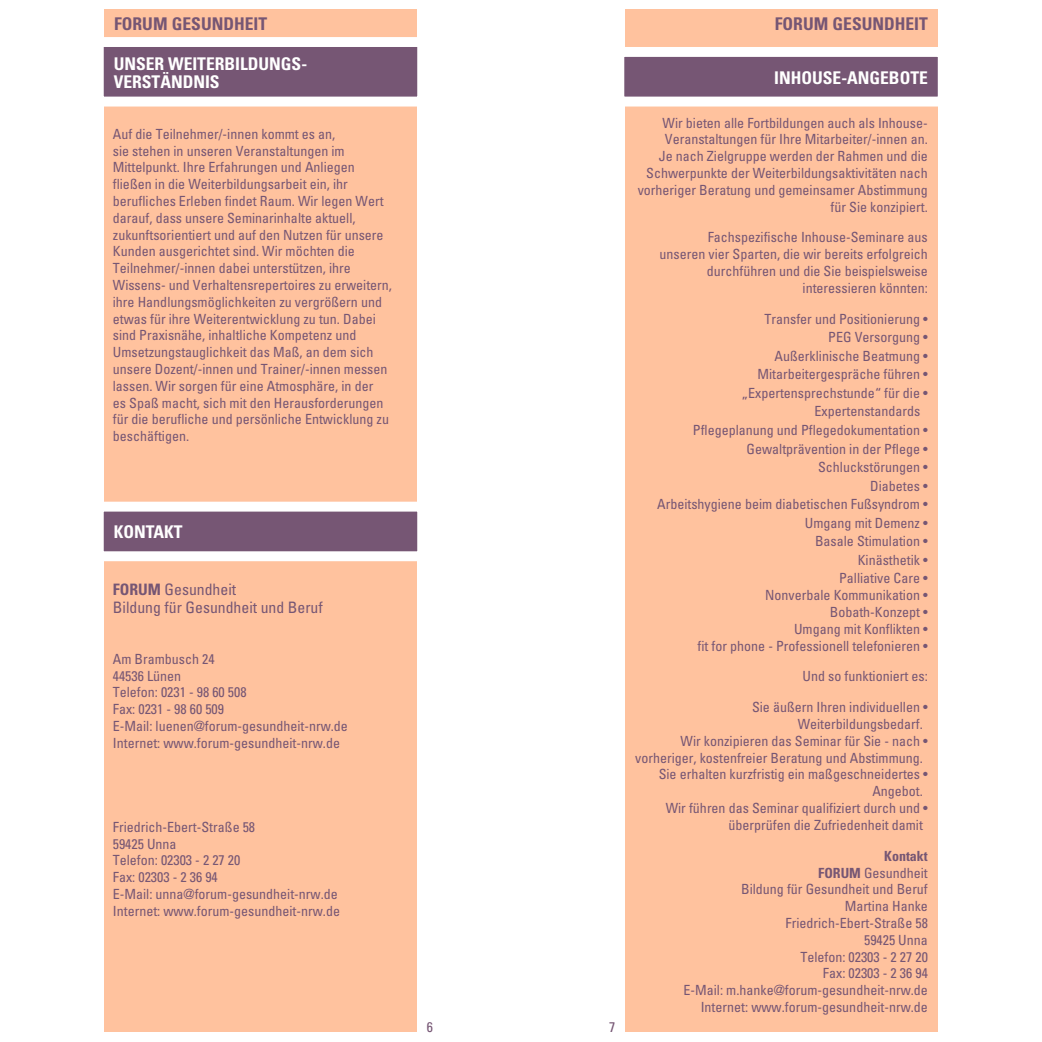
<style>
.page{position:relative;width:1042px;height:1042px;background:#fff}
.page>*{position:absolute;margin:0;border:0;box-sizing:border-box;transform-origin:0 0}
.t1{font:700 condensed 17.5px/17.5px "Univers";color:#fff}
.t2{font:700 condensed 17.5px "Univers";color:#765674}
.t3{font:condensed 15.75px/18.9px "Univers";color:#765674}
.t4{font:condensed 14px/16.8px "Univers";color:#765674;text-align:right}
.s1{font-weight:700}
</style>
<div class="page">
<div style="left:625px;top:10px;width:313px;height:1022px;background:#ffc29e"></div>
<div style="left:104px;top:10px;width:313px;height:1022px;background:#ffc29e"></div>
<div style="left:99px;top:42px;width:323px;height:60px;background:#765674"></div>
<div style="left:94px;top:37px;width:333px;height:70px;border:10px solid #fff"></div>
<div style="left:99px;top:507px;width:323px;height:49px;background:#765674"></div>
<div style="left:94px;top:502px;width:333px;height:59px;border:10px solid #fff"></div>
<div style="left:619px;top:52px;width:324px;height:50px;background:#765674"></div>
<div style="left:614px;top:47px;width:333px;height:59px;border:10px solid #fff"></div>
<p class="t2" style="left:114px;top:13px;width:155px">FORUM GESUNDHEIT</p>
<p class="t2" style="left:775px;top:13px;width:155px">FORUM GESUNDHEIT</p>
<p class="t1" style="left:114px;top:55px;width:195px">UNSER WEITERBILDUNGS-<br>VERSTÄNDNIS</p>
<p class="t1" style="left:774px;top:69px;width:155px">INHOUSE-ANGEBOTE</p>
<p class="t4" style="left:113px;top:125px;width:281px;text-align:left">Auf die Teilnehmer/-innen kommt es an,<br>sie stehen in unseren Veranstaltungen im Mittelpunkt. Ihre Erfahrungen und Anliegen fließen in die Weiterbildungsarbeit ein, ihr berufliches Erleben findet Raum. Wir legen Wert darauf, dass unsere Seminarinhalte aktuell, zukunftsorientiert und auf den Nutzen für unsere Kunden ausgerichtet sind. Wir möchten die Teilnehmer/-innen dabei unterstützen, ihre Wissens- und Verhaltensrepertoires zu erweitern, ihre Handlungsmöglichkeiten zu vergrößern und etwas für ihre Weiterentwicklung zu tun. Dabei sind Praxisnähe, inhaltliche Kompetenz und Umsetzungstauglichkeit das Maß, an dem sich unsere Dozent/-innen und Trainer/-innen messen lassen. Wir sorgen für eine Atmosphäre, in der<br>es Spaß macht, sich mit den Herausforderungen für die berufliche und persönliche Entwicklung zu beschäftigen.</p>
<p class="t1" style="left:114px;top:523px;width:70px">KONTAKT</p>
<p class="t3" style="left:113px;top:579px;width:211px"><span class="s1">FORUM</span> Gesundheit<br>Bildung für Gesundheit und Beruf</p>
<p class="t4" style="left:113px;top:650px;width:236px;text-align:left">Am Brambusch 24<br>44536 Lünen<br>Telefon: 0231 - 98 60 508<br>Fax: 0231 - 98 60 509<br>E-Mail: luenen@forum-gesundheit-nrw.de<br>Internet: www.forum-gesundheit-nrw.de</p>
<p class="t4" style="left:113px;top:818px;width:229px;text-align:left">Friedrich-Ebert-Straße 58<br>59425 Unna<br>Telefon: 02303 - 2 27 20<br>Fax: 02303 - 2 36 94<br>E-Mail: unna@forum-gesundheit-nrw.de<br>Internet: www.forum-gesundheit-nrw.de</p>
<p class="t4" style="left:427px;top:1018px;width:8px">6</p>
<p class="t4" style="left:609px;top:1018px;width:8px">7</p>
<p class="t4" style="left:638px;top:114px;width:292px">Wir bieten alle Fortbildungen auch als Inhouse-Veranstaltungen für Ihre Mitarbeiter/-innen an.<br>Je nach Zielgruppe werden der Rahmen und die Schwerpunkte der Weiterbildungsaktivitäten nach vorheriger Beratung und gemeinsamer Abstimmung für Sie konzipiert.</p>
<p class="t4" style="left:659px;top:229px;width:270px">Fachspezifische Inhouse-Seminare aus unseren vier Sparten, die wir bereits erfolgreich durchführen und die Sie beispielsweise interessieren könnten:</p>
<p class="t4" style="left:764px;top:310px;width:165px">Transfer und Positionierung •</p>
<p class="t4" style="left:828px;top:329px;width:101px">PEG Versorgung •</p>
<p class="t4" style="left:774px;top:347px;width:155px">Außerklinische Beatmung •</p>
<p class="t4" style="left:757px;top:366px;width:172px">Mitarbeitergespräche führen •</p>
<p class="t4" style="left:742px;top:384px;width:187px">„Expertensprechstunde“ für die •</p>
<p class="t4" style="left:814px;top:403px;width:107px">Expertenstandards</p>
<p class="t4" style="left:693px;top:421px;width:236px">Pflegeplanung und Pflegedokumentation •</p>
<p class="t4" style="left:746px;top:440px;width:183px">Gewaltprävention in der Pflege •</p>
<p class="t4" style="left:818px;top:458px;width:111px">Schluckstörungen •</p>
<p class="t4" style="left:870px;top:477px;width:59px">Diabetes •</p>
<p class="t4" style="left:657px;top:496px;width:272px">Arbeitshygiene beim diabetischen Fußsyndrom •</p>
<p class="t4" style="left:805px;top:514px;width:124px">Umgang mit Demenz •</p>
<p class="t4" style="left:815px;top:533px;width:114px">Basale Stimulation •</p>
<p class="t4" style="left:858px;top:551px;width:71px">Kinästhetik •</p>
<p class="t4" style="left:839px;top:570px;width:90px">Palliative Care •</p>
<p class="t4" style="left:697px;top:587px;width:232px">Nonverbale Kommunikation •<br>Bobath-Konzept •<br>Umgang mit Konflikten •<br>fit for phone - Professionell telefonieren •</p>
<p class="t4" style="left:802px;top:668px;width:127px">Und so funktioniert es:</p>
<p class="t4" style="left:752px;top:699px;width:177px">Sie äußern Ihren individuellen •</p>
<p class="t4" style="left:797px;top:715px;width:127px">Weiterbildungsbedarf.</p>
<p class="t4" style="left:680px;top:732px;width:249px">Wir konzipieren das Seminar für Sie - nach •</p>
<p class="t4" style="left:635px;top:749px;width:289px">vorheriger, kostenfreier Beratung und Abstimmung.</p>
<p class="t4" style="left:659px;top:766px;width:271px">Sie erhalten kurzfristig ein maßgeschneidertes •</p>
<p class="t4" style="left:872px;top:783px;width:52px">Angebot.</p>
<p class="t4" style="left:666px;top:799px;width:264px">Wir führen das Seminar qualifiziert durch und •</p>
<p class="t4" style="left:728px;top:816px;width:196px">überprüfen die Zufriedenheit damit</p>
<p class="t4" style="left:683px;top:847px;width:246px"><span class="s1">Kontakt<br>FORUM</span> Gesundheit<br>Bildung für Gesundheit und Beruf<br>Martina Hanke<br>Friedrich-Ebert-Straße 58<br>59425 Unna<br>Telefon: 02303 - 2 27 20<br>Fax: 02303 - 2 36 94<br>E-Mail: m.hanke@forum-gesundheit-nrw.de<br>Internet: www.forum-gesundheit-nrw.de</p>
</div>
